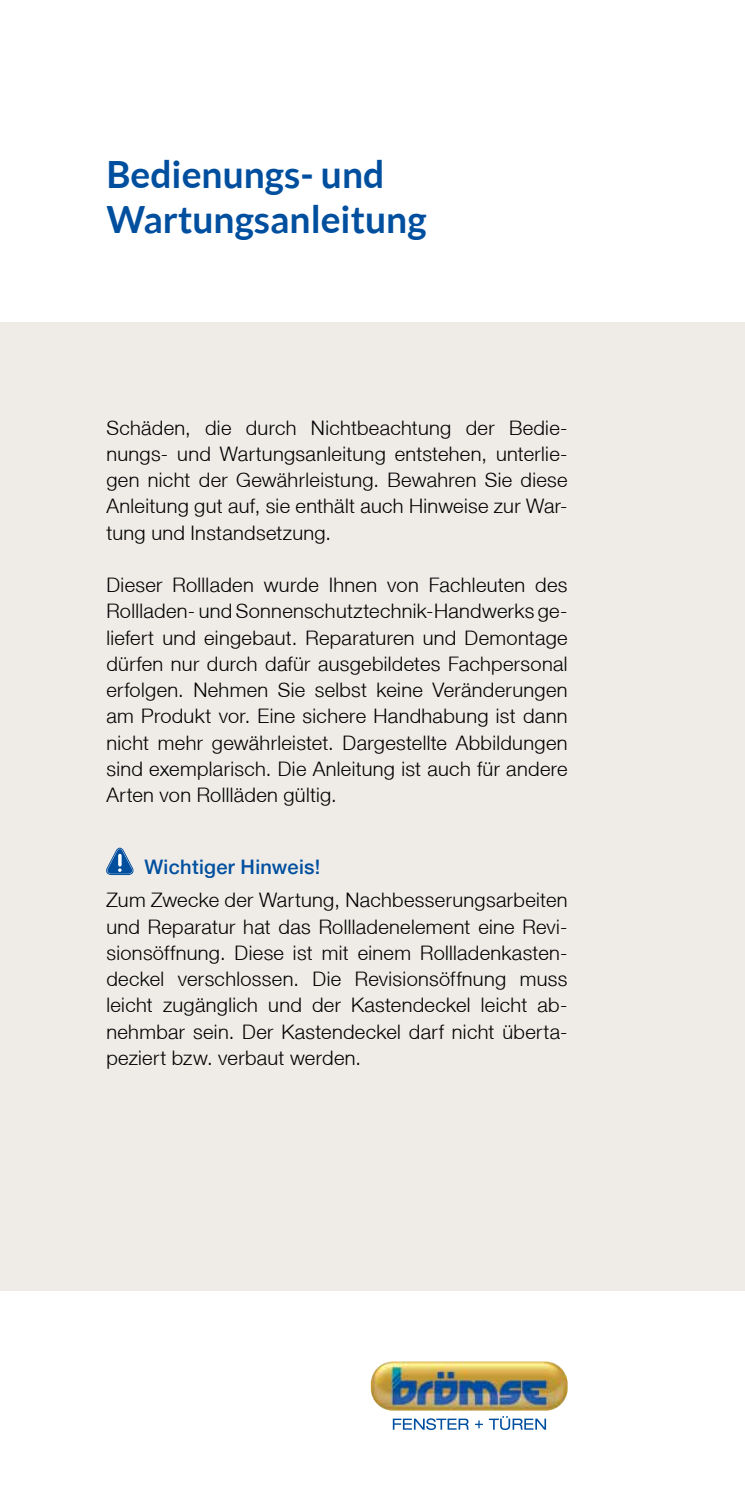
<style>
.page{position:relative;width:745px;height:1489px;background:#fff}
.page>*{position:absolute;margin:0;border:0;box-sizing:border-box;transform-origin:0 0}
.t1{font:700 37.5px/45px "Lato";color:#004f9f}
.t2{font:300 20px/26.2px "Helvetica Neue LT";letter-spacing:.015em;color:#000;text-align:justify}
.t3{font:500 20px "Helvetica Neue LT";letter-spacing:.015em;color:#004f9f}
</style>
<div class="page">
<svg style="left:392px;top:1418px;width:76px;height:11px"></svg>
<svg style="left:475px;top:1420px;width:7px;height:8px"></svg>
<svg style="left:488px;top:1416px;width:57px;height:13px"></svg>
<img style="left:370px;top:1361px;width:197px;height:49px">
<div style="left:0;top:322px;width:744px;height:968px;background:#efece8"></div>
<svg style="left:106px;top:847px;width:27px;height:27px"></svg>
<h1 class="t1" style="left:106px;top:151px;width:321px">Bedienungs- und<br>Wartungsanleitung</h1>
<p class="t2" style="left:106px;top:414px;width:462px">Schäden, die durch Nichtbeachtung der Bedie&shy;nungs- und Wartungsanleitung entstehen, unterlie&shy;gen nicht der Gewährleistung. Bewahren Sie diese Anleitung gut auf, sie enthält auch Hinweise zur War&shy;tung und Instandsetzung.</p>
<p class="t2" style="left:106px;top:571px;width:462px">Dieser Rollladen wurde Ihnen von Fachleuten des Rollladen- und Sonnenschutztechnik-Handwerks ge&shy;liefert und eingebaut. Reparaturen und Demontage dürfen nur durch dafür ausgebildetes Fachpersonal erfolgen. Nehmen Sie selbst keine Veränderungen am Produkt vor. Eine sichere Handhabung ist dann nicht mehr gewährleistet. Dargestellte Abbildungen sind exemplarisch. Die Anleitung ist auch für andere Arten von Rollläden gültig.</p>
<p class="t3" style="left:144px;top:854px;width:177px">Wichtiger Hinweis!</p>
<p class="t2" style="left:106px;top:886px;width:462px">Zum Zwecke der Wartung, Nachbesserungsarbeiten und Reparatur hat das Rollladenelement eine Revi&shy;sionsöffnung. Diese ist mit einem Rollladenkasten&shy;deckel verschlossen. Die Revisionsöffnung muss leicht zugänglich und der Kastendeckel leicht ab&shy;nehmbar sein. Der Kastendeckel darf nicht überta&shy;peziert bzw. verbaut werden.</p>
</div>
